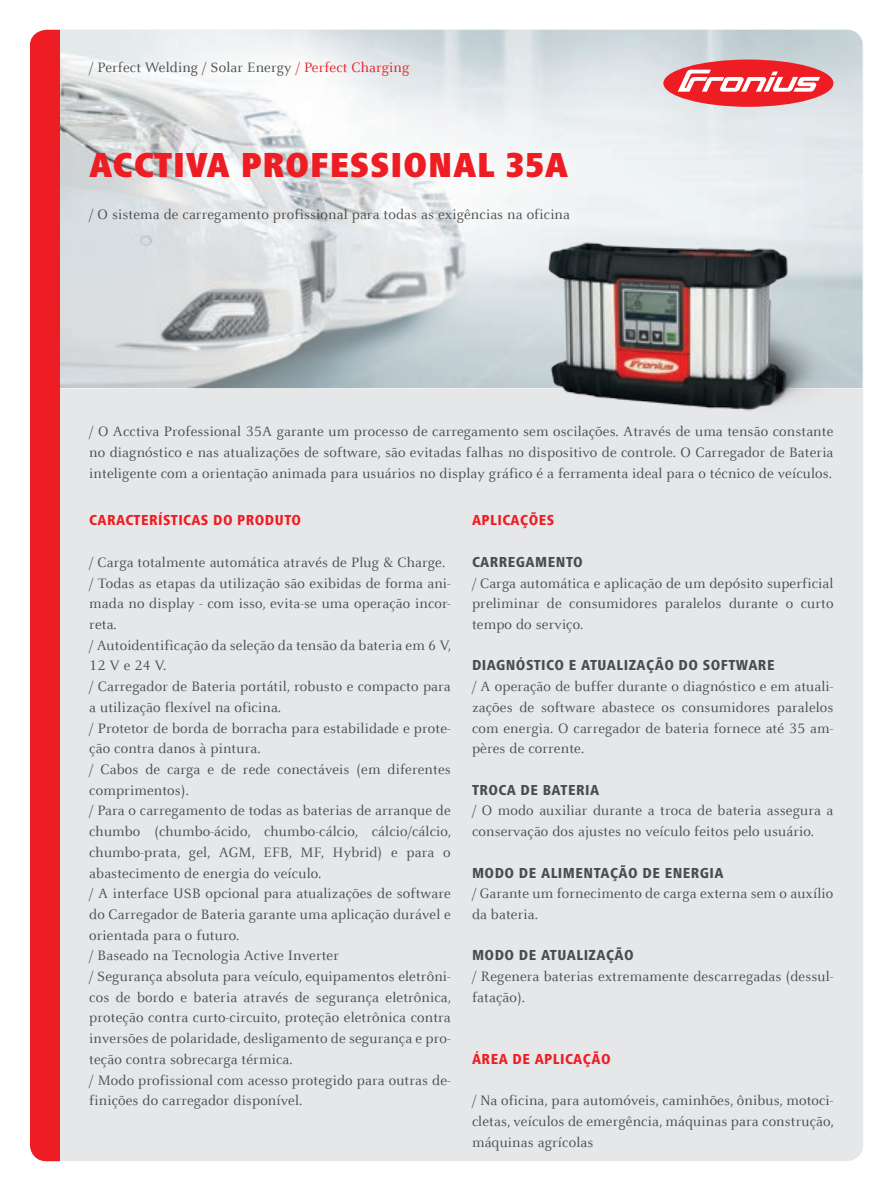
<style>
.page{position:relative;width:893px;height:1191px;background:#fff}
.page>*{position:absolute;margin:0;border:0;box-sizing:border-box;transform-origin:0 0}
.t1{font:900 condensed 36px "Frutiger Next LTW1 G";letter-spacing:.02em;color:#ee1d23}
.t2{font:15px/20.7px "Celeste Offc Pro";letter-spacing:.01em;color:#4b4c4d;text-align:justify}
.t3{font:800 condensed 15px "Frutiger Next LTW1 G";letter-spacing:.03em;color:#4b4c4d}
.t4{font:800 condensed 15px "Frutiger Next LTW1 G";letter-spacing:.03em;color:#ee1d23}
.s1{color:#ee1d23}
</style>
<div class="page">
<div style="left:30px;top:30px;width:833px;height:1131px;background:#e6e7e9;border-radius:17px"></div>
<img style="left:60px;top:30px;width:803px;height:358px">
<img style="left:547px;top:237px;width:301px;height:174px">
<div style="left:30px;top:30px;width:30px;height:1131px;background:#ee1d23"></div>
<div style="left:663px;top:60px;width:170px;height:47px;background:#ee1d23;border-radius:50%"></div>
<svg style="left:678px;top:70px;width:142px;height:22px"></svg>
<p class="t2" style="left:89px;top:56px;width:322px">/ Perfect Welding / Solar Energy <span class="s1">/ Perfect Charging</span></p>
<h1 class="t1" style="left:89px;top:144px;width:480px">ACCTIVA PROFESSIONAL 35A</h1>
<p class="t2" style="left:89px;top:203px;width:482px">/ O sistema de carregamento profissional para todas as exigências na oficina</p>
<p class="t2" style="left:89px;top:421px;width:746px">/ O Acctiva Professional 35A garante um processo de carregamento sem oscilações. Através de uma tensão constante no diagnóstico e nas atualizações de software, são evitadas falhas no dispositivo de controle. O Carregador de Bateria inteligente com a orientação animada para usuários no display gráfico é a ferramenta ideal para o técnico de veículos.</p>
<p class="t4" style="left:89px;top:512px;width:213px">CARACTERÍSTICAS DO PRODUTO</p>
<p class="t2" style="left:89px;top:551px;width:363px;text-align:left">/ Carga totalmente automática através de Plug &amp; Charge. / Todas as etapas da utilização são exibidas de forma ani&shy;mada no display - com isso, evita-se uma operação incor&shy;reta.<br>/ Autoidentificação da seleção da tensão da bateria em 6 V, 12 V e 24 V.<br>/ Carregador de Bateria portátil, robusto e compacto para a utilização flexível na oficina.<br>/ Protetor de borda de borracha para estabilidade e prote&shy;ção contra danos à pintura.<br>/ Cabos de carga e de rede conectáveis (em diferentes comprimentos).<br>/ Para o carregamento de todas as baterias de arranque de chumbo (chumbo-ácido, chumbo-cálcio, cálcio/cálcio, chumbo-prata, gel, AGM, EFB, MF, Hybrid) e para o abastecimento de energia do veículo.<br>/ A interface USB opcional para atualizações de software do Carregador de Bateria garante uma aplicação durável e orientada para o futuro.<br>/ Baseado na Tecnologia Active Inverter<br>/ Segurança absoluta para veículo, equipamentos eletrôni&shy;cos de bordo e bateria através de segurança eletrônica, proteção contra curto-circuito, proteção eletrônica contra inversões de polaridade, desligamento de segurança e pro&shy;teção contra sobrecarga térmica.<br>/ Modo profissional com acesso protegido para outras de&shy;finições do carregador disponível.</p>
<p class="t4" style="left:472px;top:512px;width:84px">APLICAÇÕES</p>
<p class="t3" style="left:472px;top:553px;width:112px">CARREGAMENTO</p>
<p class="t2" style="left:472px;top:572px;width:363px">/ Carga automática e aplicação de um depósito superficial preliminar de consumidores paralelos durante o curto tempo do serviço.</p>
<p class="t3" style="left:472px;top:657px;width:304px">DIAGNÓSTICO E ATUALIZAÇÃO DO SOFTWARE</p>
<p class="t2" style="left:472px;top:676px;width:363px">/ A operação de buffer durante o diagnóstico e em atuali&shy;zações de software abastece os consumidores paralelos com energia. O carregador de bateria fornece até 35 am&shy;pères de corrente.</p>
<p class="t3" style="left:472px;top:781px;width:129px">TROCA DE BATERIA</p>
<p class="t2" style="left:472px;top:800px;width:363px">/ O modo auxiliar durante a troca de bateria assegura a conservação dos ajustes no veículo feitos pelo usuário.</p>
<p class="t3" style="left:472px;top:864px;width:253px">MODO DE ALIMENTAÇÃO DE ENERGIA</p>
<p class="t2" style="left:472px;top:883px;width:363px">/ Garante um fornecimento de carga externa sem o auxílio da bateria.</p>
<p class="t3" style="left:472px;top:946px;width:163px">MODO DE ATUALIZAÇÃO</p>
<p class="t2" style="left:472px;top:965px;width:363px">/ Regenera baterias extremamente descarregadas (dessul&shy;fatação).</p>
<p class="t4" style="left:472px;top:1050px;width:140px">ÁREA DE APLICAÇÃO</p>
<p class="t2" style="left:472px;top:1090px;width:363px">/ Na oficina, para automóveis, caminhões, ônibus, motoci&shy;cletas, veículos de emergência, máquinas para construção, máquinas agrícolas</p>
</div>
